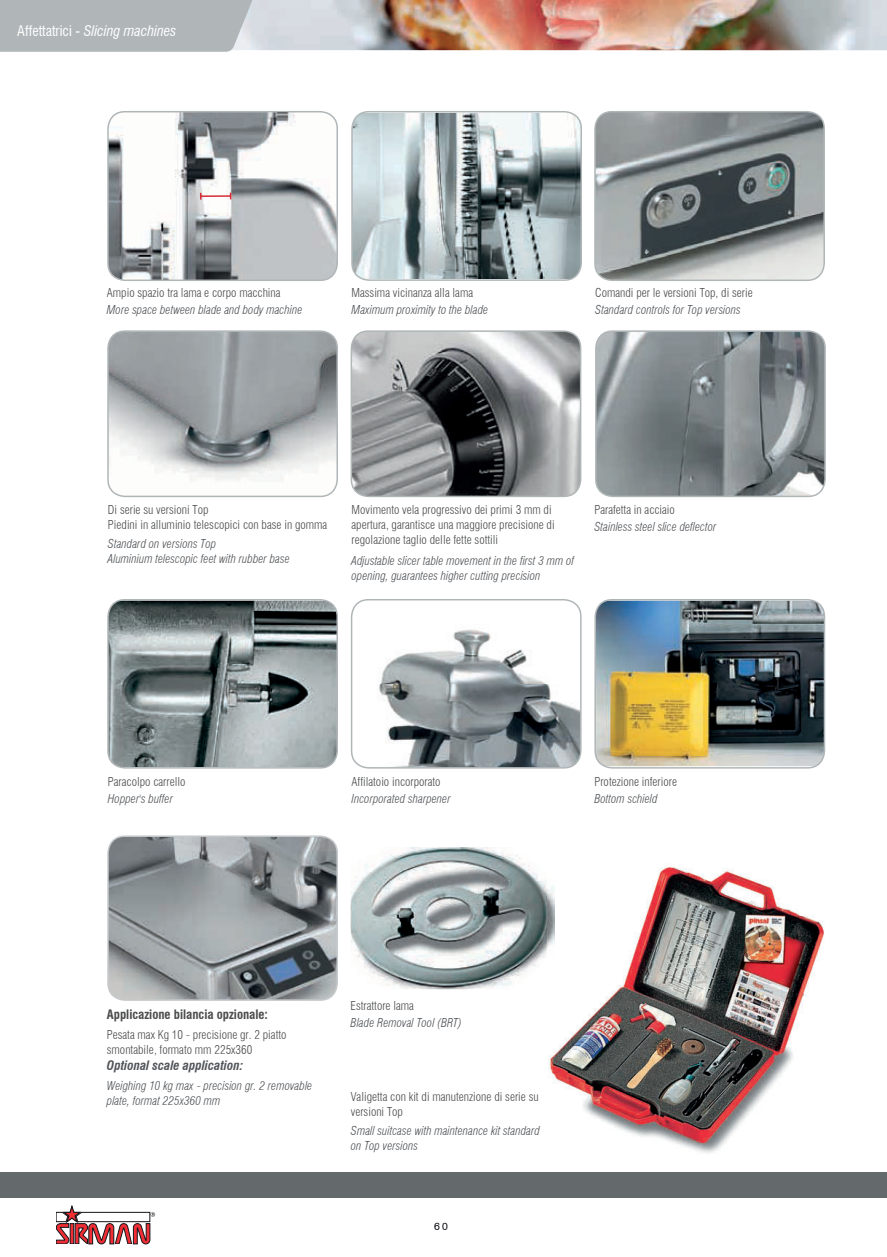
<style>
.page{position:relative;width:887px;height:1257px;background:#fff}
.page>*{position:absolute;margin:0;border:0;box-sizing:border-box;transform-origin:0 0}
.t1{font:italic condensed 14.25px "Swiss 721 BT";color:#fff}
.t2{font:700 condensed 12.75px "Swiss 721 BT";color:#4b4c4d}
.t3{font:italic 700 condensed 12.75px "Swiss 721 BT";color:#505458}
.t4{font:300 condensed 12px/15px "Swiss 721 BT";color:#4b4c4d}
.t5{font:italic 300 condensed 12px/15px "Swiss 721 BT";color:#505458}
.t6{font:10.5px "Swiss 721 BT";color:#171419}
.s1{font-style:normal}
</style>
<div class="page">
<img style="left:259px;top:0;width:628px;height:50px">
<div style="left:0;top:1172px;width:887px;height:25px;background:#646a6c"></div>
<svg style="left:56px;top:1205px;width:99px;height:38px"></svg>
<svg style="left:0;top:0;width:259px;height:52px;background:#b3b9bb"></svg>
<img style="left:108px;top:112px;width:229px;height:168px;border-radius:17px">
<hr style="left:201px;top:195px;width:30px;height:2px;background:#d62b35">
<div style="left:107px;top:111px;width:231px;height:170px;border:1px solid #b0b6b8;border-radius:17px"></div>
<img style="left:353px;top:113px;width:228px;height:166px">
<div style="left:351px;top:111px;width:231px;height:170px;border:1px solid #b0b6b8;border-radius:17px"></div>
<img style="left:595px;top:112px;width:229px;height:168px;border-radius:17px">
<div style="left:594px;top:111px;width:231px;height:170px;border:1px solid #b0b6b8;border-radius:17px"></div>
<img style="left:108px;top:331px;width:229px;height:165px;border-radius:17px">
<div style="left:107px;top:330px;width:231px;height:167px;border:1px solid #b0b6b8;border-radius:17px"></div>
<img style="left:351px;top:331px;width:229px;height:165px;border-radius:17px">
<div style="left:350px;top:330px;width:231px;height:167px;border:1px solid #b0b6b8;border-radius:17px"></div>
<img style="left:596px;top:331px;width:229px;height:165px;border-radius:17px">
<div style="left:595px;top:330px;width:230px;height:167px;border:1px solid #b0b6b8;border-radius:17px"></div>
<img style="left:108px;top:600px;width:229px;height:167px">
<div style="left:107px;top:599px;width:231px;height:169px;border:1px solid #b0b6b8;border-radius:17px"></div>
<img style="left:351px;top:599px;width:230px;height:168px;border-radius:17px">
<div style="left:351px;top:599px;width:230px;height:169px;border:1px solid #b0b6b8;border-radius:17px"></div>
<img style="left:595px;top:600px;width:229px;height:166px">
<div style="left:594px;top:599px;width:231px;height:169px;border:1px solid #b0b6b8;border-radius:17px"></div>
<img style="left:108px;top:836px;width:229px;height:164px;border-radius:17px">
<div style="left:107px;top:835px;width:231px;height:165px;border:1px solid #c7cacc;border-radius:17px"></div>
<img style="left:350px;top:847px;width:198px;height:142px">
<img style="left:549px;top:866px;width:275px;height:288px">
<img style="left:548px;top:866px;width:6px;height:123px">
<p class="t1" style="left:17px;top:22px;width:161px"><span class="s1">Affettatrici -</span> Slicing machines</p>
<p class="t4" style="left:107px;top:285px;width:175px">Ampio spazio tra lama e corpo macchina</p>
<p class="t4" style="left:351px;top:285px;width:123px">Massima vicinanza alla lama</p>
<p class="t4" style="left:595px;top:285px;width:159px">Comandi per le versioni Top, di serie</p>
<p class="t5" style="left:107px;top:302px;width:197px">More space between blade and body machine</p>
<p class="t5" style="left:351px;top:302px;width:138px">Maximum proximity to the blade</p>
<p class="t5" style="left:595px;top:302px;width:147px">Standard controls for Top versions</p>
<p class="t4" style="left:108px;top:501px;width:221px">Di serie su versioni Top<br>Piedini in alluminio telescopici con base in gomma</p>
<p class="t4" style="left:351px;top:501px;width:204px">Movimento vela progressivo dei primi 3 mm di apertura, garantisce una maggiore precisione di regolazione taglio delle fette sottili</p>
<p class="t4" style="left:594px;top:501px;width:82px">Parafetta in acciaio</p>
<p class="t5" style="left:594px;top:518px;width:124px">Stainless steel slice deflector</p>
<p class="t5" style="left:108px;top:535px;width:183px">Standard on versions Top<br>Aluminium telescopic feet with rubber base</p>
<p class="t5" style="left:351px;top:552px;width:224px">Adjustable slicer table movement in the first 3 mm of opening, guarantees higher cutting precision</p>
<p class="t4" style="left:108px;top:773px;width:79px">Paracolpo carrello</p>
<p class="t4" style="left:351px;top:773px;width:91px">Affilatoio incorporato</p>
<p class="t4" style="left:594px;top:773px;width:84px">Protezione inferiore</p>
<p class="t5" style="left:108px;top:790px;width:67px">Hopper's buffer</p>
<p class="t5" style="left:351px;top:790px;width:101px">Incorporated sharpener</p>
<p class="t5" style="left:594px;top:790px;width:65px">Bottom schield</p>
<p class="t2" style="left:107px;top:1007px;width:163px">Applicazione bilancia opzionale:</p>
<p class="t4" style="left:107px;top:1026px;width:181px">Pesata max Kg 10 - precisione gr. 2 piatto smontabile, formato mm 225x360</p>
<p class="t3" style="left:107px;top:1057px;width:138px">Optional scale application:</p>
<p class="t5" style="left:107px;top:1077px;width:207px">Weighing 10 kg max - precision gr. 2 removable plate, format 225x360 mm</p>
<p class="t4" style="left:350px;top:998px;width:65px">Estrattore lama</p>
<p class="t5" style="left:350px;top:1014px;width:113px">Blade Removal Tool (BRT)</p>
<p class="t4" style="left:351px;top:1088px;width:189px">Valigetta con kit di manutenzione di serie su versioni Top</p>
<p class="t5" style="left:351px;top:1122px;width:191px">Small suitcase with maintenance kit standard on Top versions</p>
<p class="t6" style="left:434px;top:1219px;width:15px">60</p>
</div>
